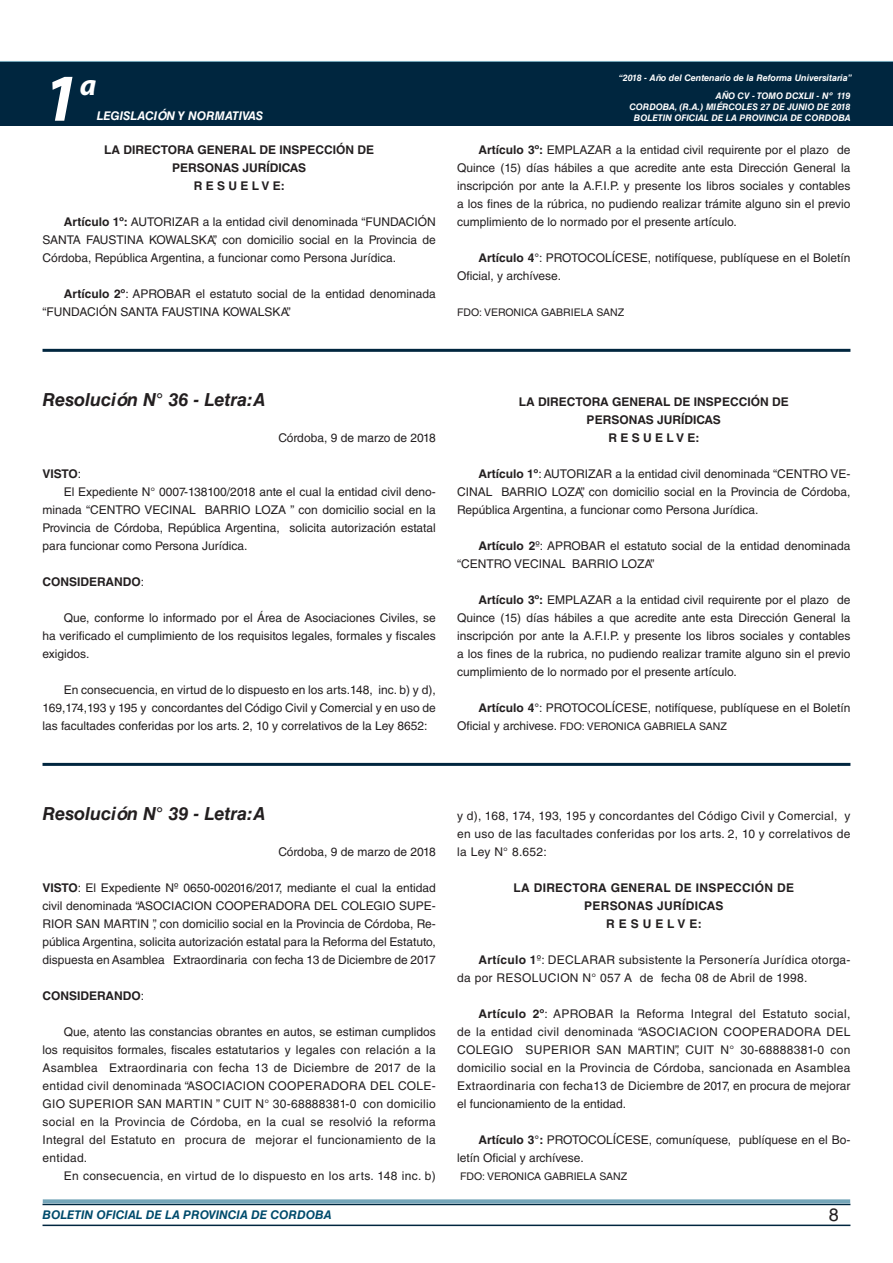
<style>
.page{position:relative;width:893px;height:1263px;background:#fff}
.page>*{position:absolute;margin:0;border:0;box-sizing:border-box;transform-origin:0 0}
.t1{font:italic 700 67.5px "Myriad Pro";color:#fff}
.t2{font:italic 700 30px "Myriad Pro";color:#fff}
.DOC__N{font:italic 700 18px "Helvetica LT Std";color:#231f20}
.t3{font:18px "Helvetica LT Std";color:#231f20}
.TEXTO_BASE{font:12px/18px "Helvetica LT Std";color:#231f20;text-align:justify}
.TEXTO_BASE-2{font:700 12px "Helvetica LT Std";color:#231f20}
.TEXTO_BASE-3{font:12px/18px "Helvetica LT Std";letter-spacing:.025em;color:#231f20}
.TEXTO_BASE-4{font:700 12px "Helvetica LT Std";letter-spacing:.025em;color:#231f20}
.t4{font:italic 700 12px "Helvetica LT Std";color:#004b6c}
.t5{font:italic 700 12px "Helvetica LT Std";color:#fff}
.TEXTO_BASE-5{font:10.5px "Helvetica LT Std";color:#231f20}
.FIRMA{font:10.5px "Helvetica LT Std";color:#231f20}
.t6{font:italic 700 9px/10.8px "Helvetica LT Std";color:#fff;text-align:right}
.s1{font-weight:700}
.s2{font-weight:400}
.s3{font-size:12px}
</style>
<div class="page">
<div style="left:0;top:61px;width:893px;height:6px;background:#73a5b8"></div>
<div style="left:0;top:62px;width:893px;height:64px;background:#00263f"></div>
<hr style="left:43px;top:1224px;width:807px;height:2px;background:#00263f">
<div style="left:42px;top:1198px;width:809px;height:8px;background:#fff;opacity:.75"></div>
<hr style="left:43px;top:349px;width:807px;height:3px;background:#00263f">
<hr style="left:43px;top:763px;width:807px;height:3px;background:#00263f">
<h1 class="t1" style="left:43px;top:54px;width:38px">1</h1>
<h2 class="t2" style="left:80px;top:66px;width:18px">a</h2>
<p class="t5" style="left:97px;top:109px;width:168px">LEGISLACIÓN Y NORMATIVAS</p>
<p class="TEXTO_BASE-2" style="left:104px;top:142px;width:271px">LA DIRECTORA GENERAL DE INSPECCIÓN DE</p>
<p class="TEXTO_BASE-2" style="left:172px;top:160px;width:136px">PERSONAS JURÍDICAS</p>
<p class="TEXTO_BASE-2" style="left:194px;top:178px;width:93px">R E S U E L V E:</p>
<p class="TEXTO_BASE" style="left:43px;top:213px;width:395px;text-indent:21px"><span class="s1">Artículo 1º:</span> AUTORIZAR a la entidad civil denominada “FUNDACIÓN SANTA FAUSTINA KOWALSKA”, con domicilio social en la Provincia de Córdoba, República Argentina, a funcionar como Persona Jurídica.</p>
<p class="TEXTO_BASE" style="left:43px;top:285px;width:395px;text-indent:21px"><span class="s1">Artículo 2º</span>: APROBAR el estatuto social de la entidad denominada “FUNDACIÓN SANTA FAUSTINA KOWALSKA”.</p>
<p class="t6" style="left:619px;top:72px;width:235px">“2018 - Año del Centenario de la Reforma Universitaria”</p>
<p class="t6" style="left:629px;top:91px;width:223px">AÑO CV - TOMO DCXLII - Nº 119<br>CORDOBA, (R.A.) MIÉRCOLES 27 DE JUNIO DE 2018<br>BOLETIN OFICIAL DE LA PROVINCIA DE CORDOBA</p>
<p class="TEXTO_BASE" style="left:457px;top:141px;width:395px;text-indent:21px"><span class="s1">Artículo 3º:</span> EMPLAZAR a la entidad civil requirente por el plazo de Quince (15) días hábiles a que acredite ante esta Dirección General la inscripción por ante la A.F.I.P. y presente los libros sociales y contables a los fines de la rúbrica, no pudiendo realizar trámite alguno sin el previo cumplimiento de lo normado por el presente artículo.</p>
<p class="TEXTO_BASE" style="left:457px;top:249px;width:395px;text-indent:21px"><span class="s1">Artículo 4°</span>: PROTOCOLÍCESE, notifíquese, publíquese en el Boletín<br>Oficial, y archívese.</p>
<p class="TEXTO_BASE-5" style="left:457px;top:306px;width:169px">FDO: VERONICA GABRIELA SANZ</p>
<p class="DOC__N" style="left:43px;top:388px;width:224px">Resolución N° 36 - Letra:A</p>
<p class="TEXTO_BASE" style="left:278px;top:429px;width:159px">Córdoba, 9 de marzo de 2018</p>
<p class="TEXTO_BASE-2" style="left:43px;top:466px;width:40px">VISTO<span class="s2">:</span></p>
<p class="TEXTO_BASE" style="left:43px;top:483px;width:395px;text-indent:21px">El Expediente N° 0007-138100/2018 ante el cual la entidad civil deno&shy;minada “CENTRO VECINAL BARRIO LOZA ” con domicilio social en la Provincia de Córdoba, República Argentina, solicita autorización estatal para funcionar como Persona Jurídica.</p>
<p class="TEXTO_BASE-2" style="left:43px;top:574px;width:103px">CONSIDERANDO<span class="s2">:</span></p>
<p class="TEXTO_BASE" style="left:43px;top:609px;width:395px;text-indent:21px">Que, conforme lo informado por el Área de Asociaciones Civiles, se ha verificado el cumplimiento de los requisitos legales, formales y fiscales exigidos.</p>
<p class="TEXTO_BASE" style="left:43px;top:681px;width:395px;text-indent:21px">En consecuencia, en virtud de lo dispuesto en los arts.148, inc. b) y d), 169,174,193 y 195 y concordantes del Código Civil y Comercial y en uso de las facultades conferidas por los arts. 2, 10 y correlativos de la Ley 8652:</p>
<p class="TEXTO_BASE-2" style="left:519px;top:394px;width:271px">LA DIRECTORA GENERAL DE INSPECCIÓN DE</p>
<p class="TEXTO_BASE-2" style="left:587px;top:412px;width:136px">PERSONAS JURÍDICAS</p>
<p class="TEXTO_BASE-2" style="left:608px;top:430px;width:93px">R E S U E L V E:</p>
<p class="TEXTO_BASE" style="left:457px;top:465px;width:395px;text-indent:21px"><span class="s1">Artículo 1º</span>: AUTORIZAR a la entidad civil denominada “CENTRO VE-CINAL BARRIO LOZA”, con domicilio social en la Provincia de Córdoba, República Argentina, a funcionar como Persona Jurídica.</p>
<p class="TEXTO_BASE" style="left:457px;top:537px;width:395px;text-indent:21px"><span class="s1">Artículo 2</span>º: APROBAR el estatuto social de la entidad denominada “CENTRO VECINAL BARRIO LOZA”</p>
<p class="TEXTO_BASE" style="left:457px;top:591px;width:395px;text-indent:21px"><span class="s1">Artículo 3º:</span> EMPLAZAR a la entidad civil requirente por el plazo de Quince (15) días hábiles a que acredite ante esta Dirección General la inscripción por ante la A.F.I.P. y presente los libros sociales y contables a los fines de la rubrica, no pudiendo realizar tramite alguno sin el previo cumplimiento de lo normado por el presente artículo.</p>
<p class="TEXTO_BASE" style="left:478px;top:699px;width:374px"><span class="s1">Artículo 4°</span>: PROTOCOLÍCESE, notifíquese, publíquese en el Boletín</p>
<p class="TEXTO_BASE-5" style="left:457px;top:720px;width:271px"><span class="s3">Oficial y archivese.</span> FDO: VERONICA GABRIELA SANZ</p>
<p class="DOC__N" style="left:43px;top:802px;width:224px">Resolución N° 39 - Letra:A</p>
<p class="TEXTO_BASE" style="left:278px;top:843px;width:159px">Córdoba, 9 de marzo de 2018</p>
<p class="TEXTO_BASE" style="left:43px;top:879px;width:395px"><span class="s1">VISTO</span>: El Expediente Nº 0650-002016/2017, mediante el cual la entidad civil denominada “ASOCIACION COOPERADORA DEL COLEGIO SUPE-RIOR SAN MARTIN ”, con domicilio social en la Provincia de Córdoba, Re&shy;pública Argentina, solicita autorización estatal para la Reforma del Estatuto, dispuesta en Asamblea Extraordinaria con fecha 13 de Diciembre de 2017</p>
<p class="TEXTO_BASE-2" style="left:43px;top:988px;width:103px">CONSIDERANDO<span class="s2">:</span></p>
<p class="TEXTO_BASE" style="left:43px;top:1023px;width:395px;text-indent:21px">Que, atento las constancias obrantes en autos, se estiman cumplidos los requisitos formales, fiscales estatutarios y legales con relación a la Asamblea Extraordinaria con fecha 13 de Diciembre de 2017 de la entidad civil denominada “ASOCIACION COOPERADORA DEL COLE-GIO SUPERIOR SAN MARTIN ” CUIT N° 30-68888381-0 con domicilio social en la Provincia de Córdoba, en la cual se resolvió la reforma Integral del Estatuto en procura de mejorar el funcionamiento de la entidad.</p>
<p class="TEXTO_BASE-3" style="left:64px;top:1167px;width:374px">En consecuencia, en virtud de lo dispuesto en los arts. 148 inc. b)</p>
<p class="TEXTO_BASE" style="left:457px;top:807px;width:395px">y d), 168, 174, 193, 195 y concordantes del Código Civil y Comercial, y en uso de las facultades conferidas por los arts. 2, 10 y correlativos de la Ley N° 8.652:</p>
<p class="TEXTO_BASE-4" style="left:513px;top:880px;width:282px">LA DIRECTORA GENERAL DE INSPECCIÓN DE</p>
<p class="TEXTO_BASE-4" style="left:584px;top:898px;width:141px">PERSONAS JURÍDICAS</p>
<p class="TEXTO_BASE-2" style="left:606px;top:916px;width:97px">R E S U E L V E:</p>
<p class="TEXTO_BASE-3" style="left:457px;top:951px;width:395px;text-indent:21px"><span class="s1">Artículo 1</span>º: DECLARAR subsistente la Personería Jurídica otorga&shy;da por RESOLUCION N° 057 A de fecha 08 de Abril de 1998.</p>
<p class="TEXTO_BASE" style="left:457px;top:1005px;width:395px;text-indent:21px"><span class="s1">Artículo 2º</span>: APROBAR la Reforma Integral del Estatuto social, de la entidad civil denominada “ASOCIACION COOPERADORA DEL COLEGIO SUPERIOR SAN MARTIN”, CUIT N° 30-68888381-0 con domicilio social en la Provincia de Córdoba, sancionada en Asamblea Extraordinaria con fecha13 de Diciembre de 2017, en procura de mejorar el funcionamiento de la entidad.</p>
<p class="TEXTO_BASE" style="left:457px;top:1131px;width:395px;text-indent:21px"><span class="s1">Artículo 3°:</span> PROTOCOLÍCESE, comuníquese, publíquese en el Bo&shy;letín Oficial y archívese.</p>
<p class="FIRMA" style="left:460px;top:1170px;width:169px">FDO: VERONICA GABRIELA SANZ</p>
<p class="t4" style="left:43px;top:1208px;width:290px">BOLETIN OFICIAL DE LA PROVINCIA DE CORDOBA</p>
<h3 class="t3" style="left:829px;top:1204px;width:12px">8</h3>
</div>
